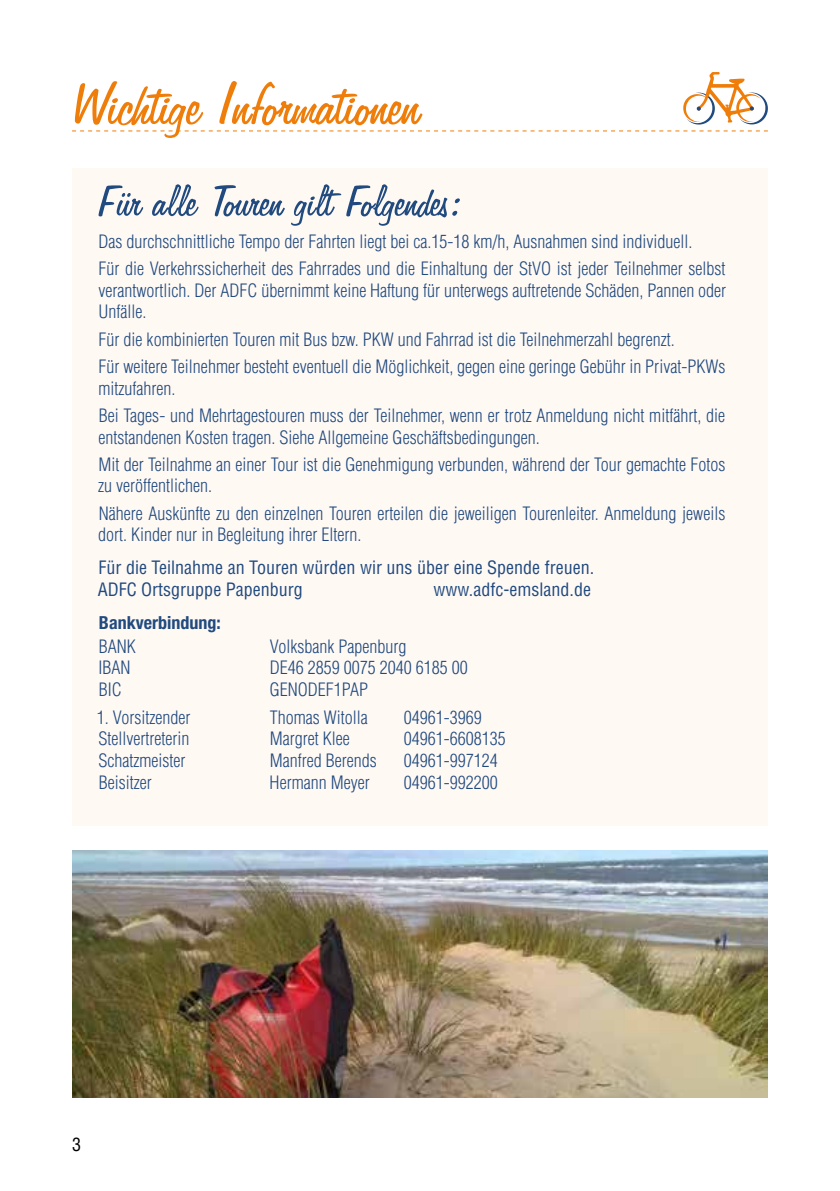
<style>
.page{position:relative;width:840px;height:1191px;background:#fff}
.page>*{position:absolute;margin:0;border:0;box-sizing:border-box;transform-origin:0 0}
.t1{font:68px "Freehand 575 BT Regular B";color:#ef7d0a}
.t2{font:50px "Freehand 575 BT Regular B";color:#214a7f}
.t3{font:300 condensed 18px/27.2px "Helvetica";color:#214a7f}
.t4{font:condensed 18px/21.6px "Helvetica";color:#214a7f}
.t5{font:700 condensed 18px "Helvetica Neue";color:#214a7f}
.t6{font:condensed 18px "Helvetica";color:#000}
</style>
<div class="page">
<svg style="left:72px;top:72px;width:696px;height:59px"></svg>
<div style="left:72px;top:168px;width:695px;height:657px;background:#fff9f4"></div>
<img style="left:72px;top:850px;width:695px;height:247px">
<h1 class="t1" style="left:72px;top:69px;width:351px">Wichtige Informationen</h1>
<h2 class="t2" style="left:98px;top:175px;width:366px">Für alle Touren gilt Folgendes:</h2>
<p class="t3" style="left:98px;top:228px;width:628px">Das durchschnittliche Tempo der Fahrten liegt bei ca.15-18 km/h, Ausnahmen sind individuell.<br>Für die Verkehrssicherheit des Fahrrades und die Einhaltung der StVO ist jeder Teilnehmer selbst</p>
<p class="t3" style="left:98px;top:279px;width:629px;line-height:21.6px">verantwortlich. Der ADFC übernimmt keine Haftung für unterwegs auftretende Schäden, Pannen oder<br>Unfälle.</p>
<p class="t3" style="left:99px;top:325px;width:628px">Für die kombinierten Touren mit Bus bzw. PKW und Fahrrad ist die Teilnehmerzahl begrenzt.<br>Für weitere Teilnehmer besteht eventuell die Möglichkeit, gegen eine geringe Gebühr in Privat-PKWs</p>
<p class="t3" style="left:98px;top:374px;width:627px">mitzufahren.<br>Bei Tages- und Mehrtagestouren muss der Teilnehmer, wenn er trotz Anmeldung nicht mitfährt, die</p>
<p class="t3" style="left:98px;top:423px;width:628px">entstandenen Kosten tragen. Siehe Allgemeine Geschäftsbedingungen.<br>Mit der Teilnahme an einer Tour ist die Genehmigung verbunden, während der Tour gemachte Fotos</p>
<p class="t3" style="left:98px;top:472px;width:628px">zu veröffentlichen.<br>Nähere Auskünfte zu den einzelnen Touren erteilen die jeweiligen Tourenleiter. Anmeldung jeweils</p>
<p class="t3" style="left:98px;top:521px;width:264px">dort. Kinder nur in Begleitung ihrer Eltern.</p>
<p class="t4" style="left:98px;top:556px;width:498px">Für die Teilnahme an Touren würden wir uns über eine Spende freuen.<br>ADFC Ortsgruppe Papenburg</p>
<p class="t4" style="left:433px;top:578px;width:159px">www.adfc-emsland.de</p>
<p class="t5" style="left:99px;top:611px;width:123px">Bankverbindung:</p>
<p class="t3" style="left:99px;top:632px;width:39px">BANK</p>
<p class="t3" style="left:269px;top:632px;width:138px">Volksbank Papenburg</p>
<p class="t3" style="left:98px;top:654px;width:34px">IBAN</p>
<p class="t3" style="left:269px;top:654px;width:199px">DE46 2859 0075 2040 6185 00</p>
<p class="t3" style="left:99px;top:675px;width:25px">BIC</p>
<p class="t3" style="left:269px;top:675px;width:100px">GENODEF1PAP</p>
<p class="t3" style="left:97px;top:703px;width:95px">1. Vorsitzender</p>
<p class="t3" style="left:269px;top:703px;width:99px">Thomas Witolla</p>
<p class="t3" style="left:403px;top:703px;width:79px">04961-3969</p>
<p class="t3" style="left:98px;top:725px;width:92px">Stellvertreterin</p>
<p class="t3" style="left:269px;top:725px;width:81px">Margret Klee</p>
<p class="t3" style="left:403px;top:725px;width:103px">04961-6608135</p>
<p class="t3" style="left:98px;top:746px;width:88px">Schatzmeister</p>
<p class="t3" style="left:269px;top:746px;width:108px">Manfred Berends</p>
<p class="t3" style="left:403px;top:746px;width:95px">04961-997124</p>
<p class="t3" style="left:99px;top:768px;width:54px">Beisitzer</p>
<p class="t3" style="left:269px;top:768px;width:102px">Hermann Meyer</p>
<p class="t3" style="left:403px;top:768px;width:95px">04961-992200</p>
<p class="t6" style="left:72px;top:1132px;width:10px">3</p>
</div>
